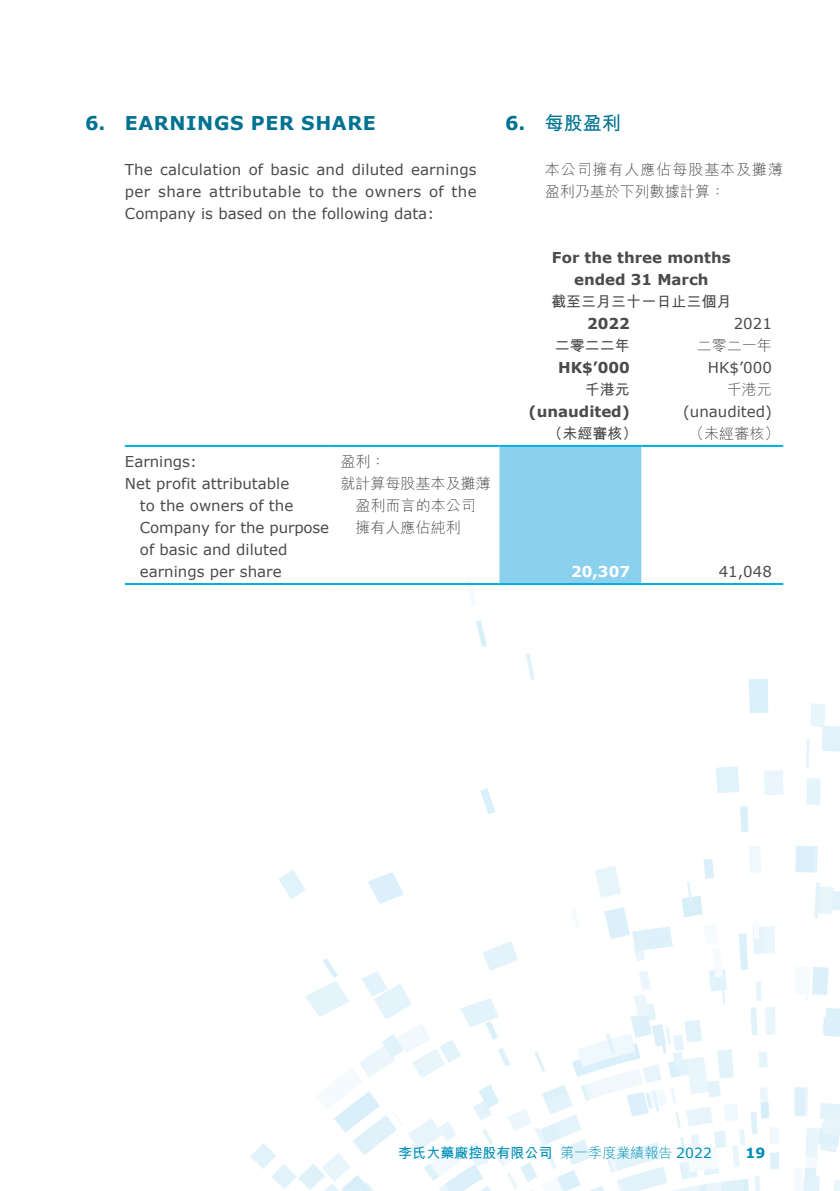
<style>
.page{position:relative;width:840px;height:1191px;background:#fff}
.page>*{position:absolute;margin:0;border:0;box-sizing:border-box;transform-origin:0 0}
.t1{font:700 19px "Verdana";letter-spacing:.035em;color:#007291}
.t2{font:700 19px "M Hei HK";color:#007291}
.t3{font:15px/22px "Verdana";color:#4d4a4a;text-align:justify}
.t4{font:700 15px/22px "Verdana";color:#4d4a4a;text-align:center}
.t5{font:300 15px/22px "M Hei HK";color:#4d4a4a}
.t6{font:300 15px/22px "M Hei HK";letter-spacing:.06em;color:#4d4a4a}
.t7{font:700 15px "M Hei HK";color:#4d4a4a}
.t8{font:700 15px "Verdana";color:#fff}
.t9{font:700 14px "M Hei HK";color:#008eb5}
.t10{font:700 14px "Verdana";color:#008eb5}
.s1{font-family:"Verdana"}
.s2{font-weight:300}
.s3{font-family:"Verdana";font-weight:400}
</style>
<div class="page">
<img style="left:124px;top:444px;width:715px;height:747px">
<div style="left:499px;top:447px;width:142px;height:136px;background:#8bd1ee"></div>
<hr style="left:125px;top:445px;width:204px;height:2px;background:#00b1e2">
<hr style="left:329px;top:445px;width:170px;height:2px;background:#00b1e2">
<hr style="left:499px;top:445px;width:142px;height:2px;background:#00b1e2">
<hr style="left:641px;top:445px;width:141px;height:2px;background:#00b1e2">
<hr style="left:125px;top:583px;width:204px;height:2px;background:#00b1e2">
<hr style="left:329px;top:583px;width:170px;height:2px;background:#00b1e2">
<hr style="left:499px;top:583px;width:142px;height:2px;background:#00b1e2">
<hr style="left:641px;top:583px;width:141px;height:2px;background:#00b1e2">
<p class="t1" style="left:85px;top:110px;width:292px">6. EARNINGS PER SHARE</p>
<p class="t3" style="left:125px;top:158px;width:353px">The calculation of basic and diluted earnings per share attributable to the owners of the Company is based on the following data:</p>
<p class="t3" style="left:125px;top:450px;width:73px">Earnings:</p>
<p class="t5" style="left:340px;top:450px;width:46px">盈利：</p>
<p class="t3" style="left:140px;top:472px;width:191px;text-align:left;text-indent:-15px">Net profit attributable<br>to the owners of the<br>Company for the purpose of basic and diluted earnings per share</p>
<p class="t5" style="left:355px;top:472px;width:136px;text-indent:-15px">就計算每股基本及攤薄盈利而言的本公司擁有人應佔純利</p>
<p class="t2" style="left:505px;top:110px;width:117px"><span class="s1">6.</span> 每股盈利</p>
<p class="t6" style="left:544px;top:158px;width:240px">本公司擁有人應佔每股基本及攤薄盈利乃基於下列數據計算：</p>
<p class="t4" style="left:551px;top:246px;width:180px">For the three months ended 31 March</p>
<p class="t7" style="left:551px;top:290px;width:181px">截至三月三十一日止三個月</p>
<p class="t4" style="left:587px;top:312px;width:44px">2022</p>
<p class="t3" style="left:733px;top:312px;width:40px">2021</p>
<p class="t7" style="left:554px;top:334px;width:76px">二零二二年</p>
<p class="t5" style="left:696px;top:334px;width:76px">二零二一年</p>
<p class="t4" style="left:558px;top:356px;width:73px">HK$’000</p>
<p class="t3" style="left:707px;top:356px;width:65px">HK$’000</p>
<p class="t7" style="left:584px;top:378px;width:46px">千港元</p>
<p class="t5" style="left:726px;top:378px;width:46px">千港元</p>
<p class="t4" style="left:528px;top:400px;width:103px">(unaudited)</p>
<p class="t3" style="left:682px;top:400px;width:90px">(unaudited)</p>
<p class="t7" style="left:547px;top:422px;width:91px">（未經審核）</p>
<p class="t5" style="left:689px;top:422px;width:91px">（未經審核）</p>
<p class="t8" style="left:571px;top:561px;width:60px">20,307</p>
<p class="t3" style="left:718px;top:560px;width:55px">41,048</p>
<p class="t9" style="left:398px;top:1142px;width:315px">李氏大藥廠控股有限公司 <span class="s2">第一季度業績報告</span> <span class="s3">2022</span></p>
<p class="t10" style="left:745px;top:1142px;width:21px">19</p>
</div>
